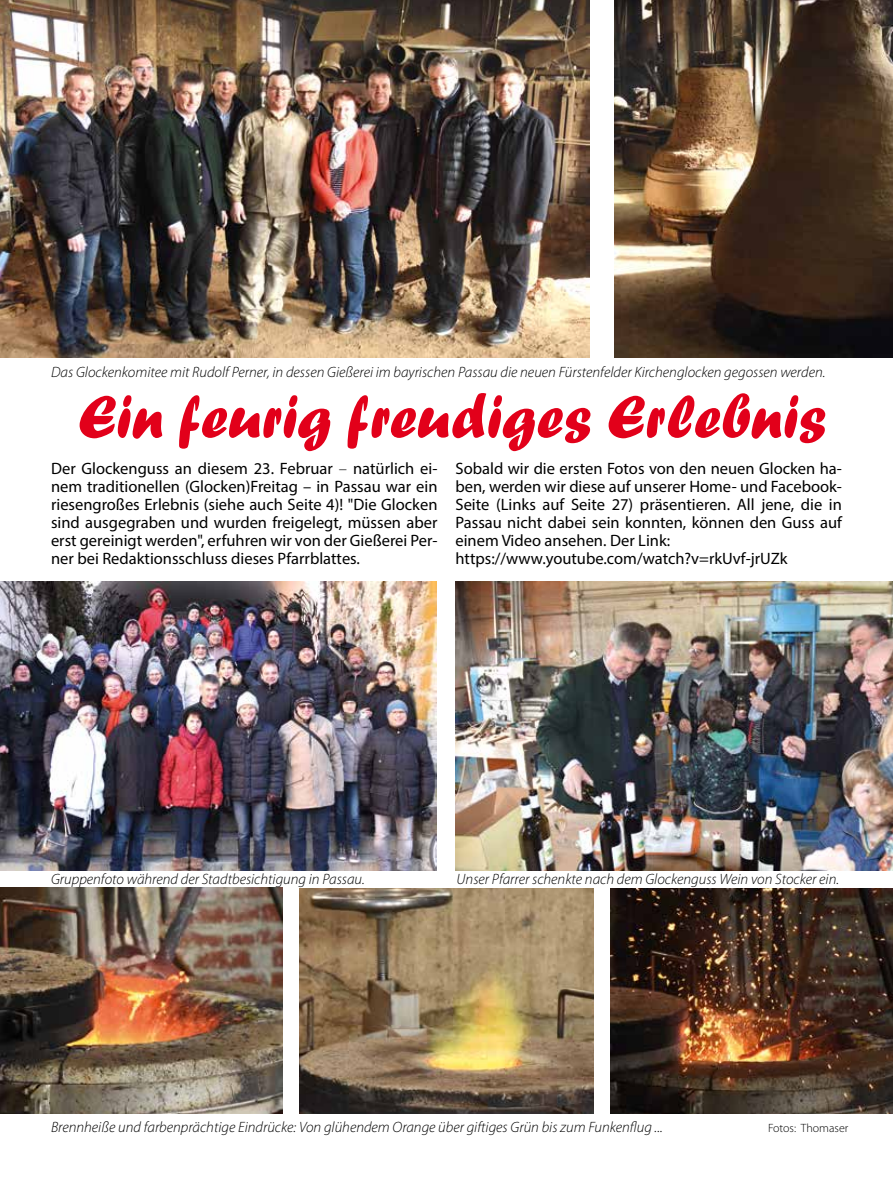
<style>
.page{position:relative;width:893px;height:1191px;background:#fff}
.page>*{position:absolute;margin:0;border:0;box-sizing:border-box;transform-origin:0 0}
.t1{font:63px "Forte MT Std";color:#e2001a}
.t2{font:16.5px/18px "Myriad Pro";color:#000;text-align:justify}
.t3{font:italic 300 15px "Myriad Pro";color:#000}
.t4{font:300 12px "Myriad Pro";color:#000}
.s1{font-weight:300}
</style>
<div class="page">
<img style="left:0;top:887px;width:282px;height:226px">
<img style="left:611px;top:888px;width:282px;height:225px">
<img style="left:299px;top:888px;width:295px;height:225px">
<img style="left:0;top:0;width:590px;height:357px">
<img style="left:614px;top:0;width:279px;height:357px">
<img style="left:0;top:581px;width:437px;height:289px">
<img style="left:455px;top:581px;width:438px;height:289px">
<p class="t3" style="left:51px;top:363px;width:776px">Das Glockenkomitee mit Rudolf Perner, in dessen Gießerei im bayrischen Passau die neuen Fürstenfelder Kirchenglocken gegossen werden.</p>
<h1 class="t1" style="left:78px;top:379px;width:751px">Ein feurig freudiges Erlebnis</h1>
<p class="t2" style="left:51px;top:459px;width:388px">Der Glockenguss an diesem 23. Februar <span class="s1">–</span> natürlich ei&shy;nem traditionellen (Glocken)Freitag – in Passau war ein riesengroßes Erlebnis (siehe auch Seite 4)! "Die Glocken sind ausgegraben und wurden freigelegt, müssen aber erst gereinigt werden", erfuhren wir von der Gießerei Per&shy;ner bei Redaktionsschluss dieses Pfarrblattes.</p>
<p class="t2" style="left:455px;top:459px;width:388px;text-align:left">Sobald wir die ersten Fotos von den neuen Glocken ha&shy;ben, werden wir diese auf unserer Home- und Facebook-Seite (Links auf Seite 27) präsentieren. All jene, die in Passau nicht dabei sein konnten, können den Guss auf einem Video ansehen. Der Link: https://www.youtube.com/watch?v=rkUvf-jrUZk</p>
<p class="t3" style="left:51px;top:870px;width:315px">Gruppenfoto während der Stadtbesichtigung in Passau.</p>
<p class="t3" style="left:457px;top:870px;width:384px">Unser Pfarrer schenkte nach dem Glockenguss Wein von Stocker ein.</p>
<p class="t3" style="left:51px;top:1118px;width:613px">Brennheiße und farbenprächtige Eindrücke: Von glühendem Orange über giftiges Grün bis zum Funkenflug ...</p>
<p class="t4" style="left:768px;top:1121px;width:82px">Fotos: Thomaser</p>
</div>
